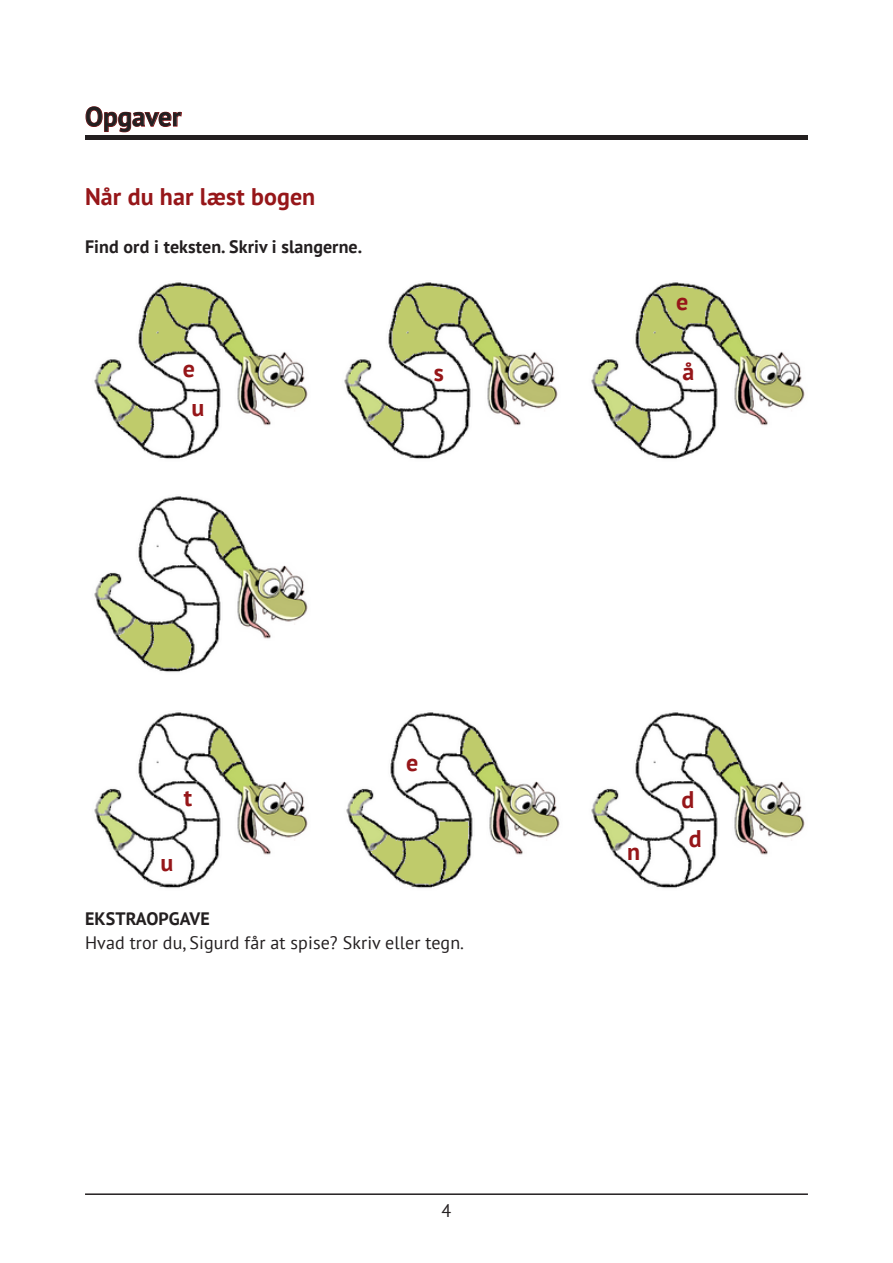
<style>
.page{position:relative;width:893px;height:1263px;background:#fff}
.page>*{position:absolute;margin:0;border:0;box-sizing:border-box;transform-origin:0 0}
.t1{font:700 27px "PT Sans";color:#231f20}
.Rubrik{font:700 24px "PT Sans";letter-spacing:.005em;color:#961619}
.Fremhævet_ord{font:700 24px "PT Sans";color:#961619}
.Brødtekst{font:18px "PT Sans";letter-spacing:.005em;color:#231f20}
.Mellemrubrik{font:700 18px "PT Sans";letter-spacing:.005em;color:#231f20}
.Brødtekst-2{font:700 18px "PT Sans";letter-spacing:.005em;color:#231f20}
</style>
<div class="page">
<hr style="left:85px;top:1193px;width:723px;height:2px;background:#231f20">
<hr style="left:85px;top:136px;width:723px;height:4px;background:#231f20">
<svg style="left:85px;top:106px;width:97px;height:27px"></svg>
<img style="left:346px;top:712px;width:214px;height:176px">
<img style="left:591px;top:712px;width:214px;height:176px">
<img style="left:94px;top:496px;width:214px;height:176px">
<img style="left:94px;top:282px;width:214px;height:177px">
<img style="left:344px;top:282px;width:214px;height:177px">
<img style="left:591px;top:282px;width:214px;height:177px">
<img style="left:94px;top:712px;width:214px;height:176px">
<h1 class="t1" style="left:85px;top:99px;width:98px">Opgaver</h1>
<p class="Rubrik" style="left:85px;top:181px;width:232px">Når du har læst bogen</p>
<p class="Mellemrubrik" style="left:85px;top:235px;width:279px">Find ord i teksten. Skriv i slangerne.</p>
<p class="Fremhævet_ord" style="left:676px;top:286px;width:14px">e</p>
<p class="Fremhævet_ord" style="left:183px;top:353px;width:14px">e</p>
<p class="Fremhævet_ord" style="left:434px;top:356px;width:12px">s</p>
<p class="Fremhævet_ord" style="left:682px;top:355px;width:13px">å</p>
<p class="Fremhævet_ord" style="left:191px;top:391px;width:14px">u</p>
<p class="Fremhævet_ord" style="left:184px;top:781px;width:10px">t</p>
<p class="Fremhævet_ord" style="left:161px;top:847px;width:14px">u</p>
<p class="Fremhævet_ord" style="left:406px;top:746px;width:14px">e</p>
<p class="Brødtekst-2" style="left:85px;top:907px;width:126px">EKSTRAOPGAVE</p>
<p class="Brødtekst" style="left:85px;top:931px;width:381px">Hvad tror du, Sigurd får at spise? Skriv eller tegn.</p>
<p class="Brødtekst" style="left:442px;top:1199px;width:11px">4</p>
<p class="Fremhævet_ord" style="left:627px;top:836px;width:15px">n</p>
<p class="Fremhævet_ord" style="left:681px;top:783px;width:14px">d</p>
<p class="Fremhævet_ord" style="left:689px;top:823px;width:14px">d</p>
</div>
